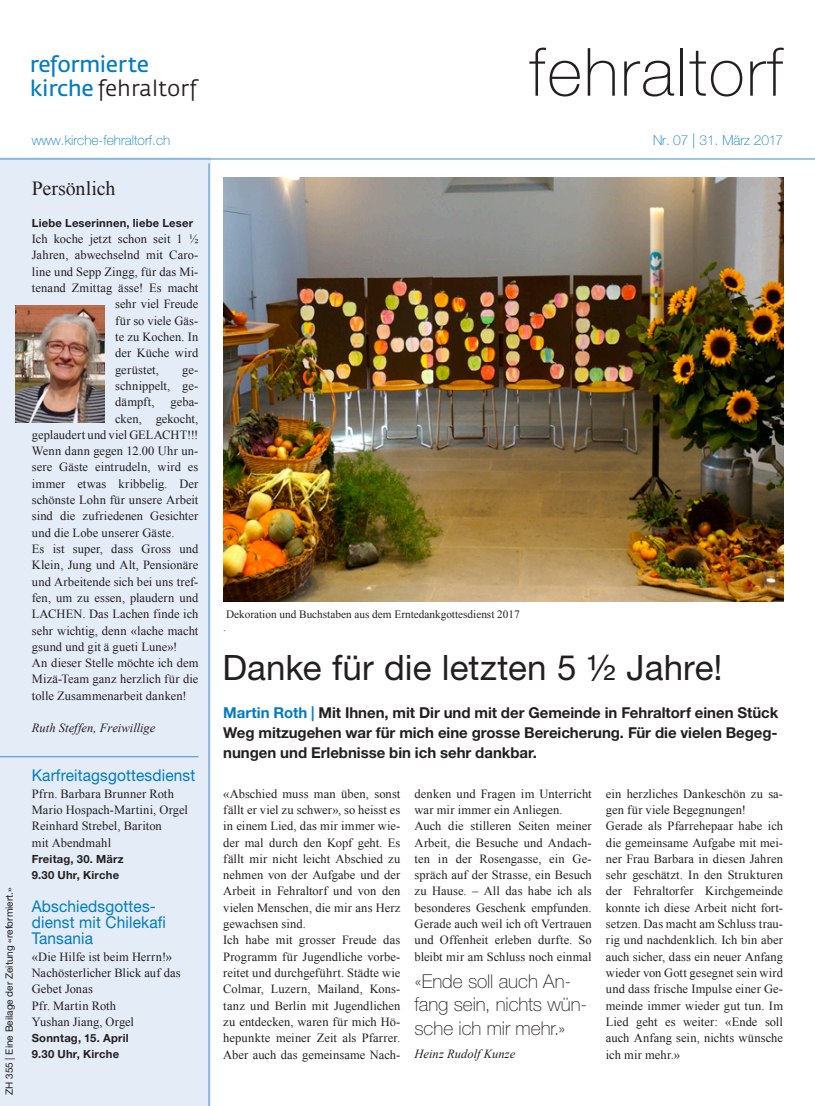
<style>
.page{position:relative;width:815px;height:1106px;background:#fff}
.page>*{position:absolute;margin:0;border:0;box-sizing:border-box;transform-origin:0 0}
.t1{font:100 66.62px "Helvetica Neue LT Std";letter-spacing:.03em;color:#231f20}
.t2{font:35px "Helvetica Neue LT Std";color:#231f20}
.t3{font:21.75px/24.5px "Fedra Sans";letter-spacing:-.02em;color:#007cc2}
.t4{font:20px "Times New Roman";letter-spacing:-.005em;color:#231f20}
.t5{font:100 19.12px/23.5px "Helvetica Neue LT Std";letter-spacing:-.005em;color:#231f20}
.t6{font:16.25px/16.2px "Helvetica Neue LT Std";letter-spacing:.01em;color:#007cc2;scale:.95 1}
.t7{font:700 15px/20px "Helvetica Neue LT Std";letter-spacing:-.005em;color:#231f20;text-align:justify}
.t8{font:100 13.75px "Helvetica Neue LT Std";color:#007cc2}
.t9{font:12.5px/16.2px "Times New Roman";letter-spacing:.005em;color:#231f20}
.t10{font:italic 12.5px "Times New Roman";color:#231f20}
.t11{font:700 11.25px/16.2px "Helvetica Neue LT Std";letter-spacing:.02em;color:#231f20}
.t12{font:11.25px "Times New Roman";color:#231f20}
.t13{font:10px "Helvetica Neue LT Std";color:#231f20}
.s1{color:#231f20}
.s2{font-size:15px}
.s3{color:#007cc2}
</style>
<div class="page">
<div style="left:0;top:158px;width:210px;height:948px;background:#e4ecf7"></div>
<hr style="left:209px;top:163px;width:1px;height:943px;background:#3f8dcb">
<hr style="left:0;top:158px;width:815px;height:1px;background:#3f8dcb">
<img style="left:223px;top:178px;width:560px;height:424px">
<img style="left:16px;top:305px;width:89px;height:117px">
<hr style="left:0;top:756px;width:198px;height:1px;background:#3f8dcb">
<p class="t13" style="left:3px;top:1095px;width:209px;rotate:-90deg">ZH 355 | Eine Beilage der Zeitung «reformiert.»</p>
<h3 class="t3" style="left:30px;top:53px;width:169px">reformierte kirche <span class="s1">fehraltorf</span></h3>
<h1 class="t1" style="left:529px;top:34px;width:255px">fehraltorf</h1>
<p class="t8" style="left:32px;top:133px;width:140px">www.kirche-fehraltorf.ch</p>
<p class="t8" style="left:653px;top:133px;width:132px">Nr. 07 <span class="s2">|</span> 31. März 2017</p>
<h3 class="t4" style="left:32px;top:175px;width:85px">Persönlich</h3>
<p class="t11" style="left:32px;top:214px;width:163px">Liebe Leserinnen, liebe Leser</p>
<p class="t9" style="left:32px;top:231px;width:168px">Ich koche jetzt schon seit 1 ½</p>
<p class="t9" style="left:32px;top:247px;width:168px">Jahren, abwechselnd mit Caro-</p>
<p class="t9" style="left:32px;top:263px;width:168px">line und Sepp Zingg, für das Mi-</p>
<p class="t9" style="left:32px;top:279px;width:168px">tenand Zmittag ässe! Es macht</p>
<p class="t9" style="left:115px;top:296px;width:85px">sehr viel Freude</p>
<p class="t9" style="left:115px;top:312px;width:85px">für so viele Gäs-</p>
<p class="t9" style="left:115px;top:328px;width:85px">te zu Kochen. In</p>
<p class="t9" style="left:115px;top:345px;width:85px">der Küche wird</p>
<p class="t9" style="left:115px;top:361px;width:45px">gerüstet,</p>
<p class="t9" style="left:115px;top:361px;width:85px;text-align:justify;text-indent:67px">ge&shy;schnippelt, ge&shy;dämpft,</p>
<p class="t9" style="left:171px;top:394px;width:29px">geba-</p>
<p class="t9" style="left:115px;top:410px;width:85px">cken, gekocht,</p>
<p class="t9" style="left:32px;top:426px;width:168px">geplaudert und viel GELACHT!!!</p>
<p class="t9" style="left:32px;top:442px;width:168px">Wenn dann gegen 12.00 Uhr un-</p>
<p class="t9" style="left:32px;top:459px;width:168px">sere Gäste eintrudeln, wird es</p>
<p class="t9" style="left:32px;top:475px;width:168px">immer etwas kribbelig. Der</p>
<p class="t9" style="left:32px;top:491px;width:168px">schönste Lohn für unsere Arbeit</p>
<p class="t9" style="left:32px;top:508px;width:168px">sind die zufriedenen Gesichter</p>
<p class="t9" style="left:32px;top:524px;width:144px">und die Lobe unserer Gäste.</p>
<p class="t9" style="left:32px;top:540px;width:168px">Es ist super, dass Gross und</p>
<p class="t9" style="left:32px;top:557px;width:168px">Klein, Jung und Alt, Pensionäre</p>
<p class="t9" style="left:32px;top:573px;width:168px">und Arbeitende sich bei uns tref-</p>
<p class="t9" style="left:32px;top:589px;width:168px">fen, um zu essen, plaudern und</p>
<p class="t9" style="left:32px;top:605px;width:168px">LACHEN. Das Lachen finde ich</p>
<p class="t9" style="left:32px;top:622px;width:168px">sehr wichtig, denn «lache macht</p>
<p class="t9" style="left:32px;top:638px;width:147px">gsund und git ä gueti Lune»!</p>
<p class="t9" style="left:32px;top:654px;width:168px">An dieser Stelle möchte ich dem</p>
<p class="t9" style="left:32px;top:671px;width:168px">Mizä-Team ganz herzlich für die</p>
<p class="t9" style="left:32px;top:687px;width:156px">tolle Zusammenarbeit danken!</p>
<p class="t10" style="left:32px;top:719px;width:125px">Ruth Steffen, Freiwillige</p>
<h3 class="t6" style="left:32px;top:767px;width:174px">Karfreitagsgottesdienst</h3>
<p class="t9" style="left:32px;top:785px;width:158px">Pfrn. Barbara Brunner Roth<br>Mario Hospach-Martini, Orgel<br>Reinhard Strebel, Bariton<br>mit Abendmahl</p>
<p class="t11" style="left:32px;top:850px;width:94px">Freitag, 30. März<br>9.30 Uhr, Kirche</p>
<h3 class="t6" style="left:32px;top:897px;width:143px">Abschiedsgottes&shy;dienst mit Chilekafi<br>Tansania</h3>
<p class="t9" style="left:32px;top:948px;width:151px">«Die Hilfe ist beim Herrn!»<br>Nachösterlicher Blick auf das<br>Gebet Jonas<br>Pfr. Martin Roth<br>Yushan Jiang, Orgel</p>
<p class="t11" style="left:32px;top:1029px;width:98px">Sonntag, 15. April<br>9.30 Uhr, Kirche</p>
<p class="t12" style="left:226px;top:606px;width:295px">Dekoration und Buchstaben aus dem Erntedankgottesdienst 2017</p>
<p class="t12" style="left:223px;top:620px;width:4px">.</p>
<h2 class="t2" style="left:222px;top:646px;width:502px">Danke für die letzten 5 ½ Jahre!</h2>
<p class="t7" style="left:223px;top:702px;width:557px"><span class="s3">Martin Roth |</span> Mit Ihnen, mit Dir und mit der Gemeinde in Fehraltorf einen Stück Weg mitzugehen war für mich eine grosse Bereicherung. Für die vielen Begeg&shy;nungen und Erlebnisse bin ich sehr dankbar.</p>
<p class="t9" style="left:223px;top:785px;width:179px">«Abschied muss man üben, sonst fällt er viel zu schwer», so heisst es in einem Lied, das mir immer wie&shy;der mal durch den Kopf geht. Es fällt mir nicht leicht Abschied zu nehmen von der Aufgabe und der<br>Arbeit in Fehraltorf und von den vielen Menschen, die mir ans Herz gewachsen sind.<br>Ich habe mit grosser Freude das<br>Programm für Jugendliche vorbe&shy;reitet und durchgeführt. Städte wie<br>Colmar, Luzern, Mailand, Kons&shy;tanz und Berlin mit Jugendlichen zu entdecken, waren für mich Hö&shy;hepunkte meiner Zeit als Pfarrer.<br>Aber auch das gemeinsame Nach-</p>
<p class="t9" style="left:415px;top:785px;width:179px">denken und Fragen im Unterricht war mir immer ein Anliegen.<br>Auch die stilleren Seiten meiner<br>Arbeit, die Besuche und Andach&shy;ten in der Rosengasse, ein Ge&shy;spräch auf der Strasse, ein Besuch zu Hause. – All das habe ich als besonderes Geschenk empfunden.<br>Gerade auch weil ich oft Vertrauen und Offenheit erleben durfte. So bleibt mir am Schluss noch einmal</p>
<p class="t9" style="left:606px;top:785px;width:179px">ein herzliches Dankeschön zu sa&shy;gen für viele Begegnungen!<br>Gerade als Pfarrehepaar habe ich die gemeinsame Aufgabe mit mei&shy;ner Frau Barbara in diesen Jahren sehr geschätzt. In den Strukturen der Fehraltorfer Kirchgemeinde konnte ich diese Arbeit nicht fort&shy;setzen. Das macht am Schluss trau&shy;rig und nachdenklich. Ich bin aber auch sicher, dass ein neuer Anfang wieder von Gott gesegnet sein wird und dass frische Impulse einer Ge&shy;meinde immer wieder gut tun. Im<br>Lied geht es weiter: «Ende soll auch Anfang sein, nichts wünsche ich mir mehr.»</p>
<h3 class="t5" style="left:415px;top:969px;width:174px">«Ende soll auch An&shy;fang sein, nichts wün&shy;sche ich mir mehr.»</h3>
<p class="t10" style="left:415px;top:1045px;width:102px">Heinz Rudolf Kunze</p>
</div>
